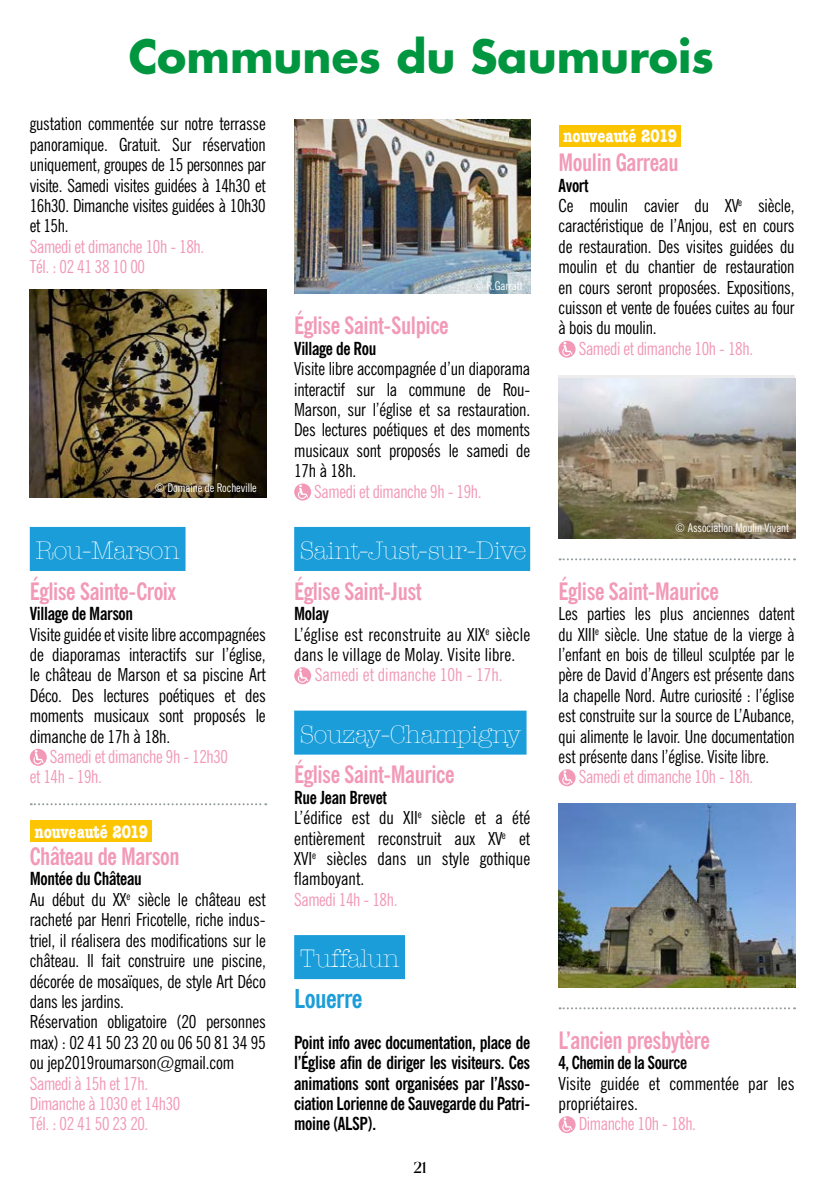
<style>
.page{position:relative;width:840px;height:1191px;background:#fff}
.page>*{position:absolute;margin:0;border:0;box-sizing:border-box;transform-origin:0 0}
.t1{font:700 44px "Futura LT Pro";color:#00963f}
.t2{font:300 26px "American Typewriter";letter-spacing:-.02em;color:#fff;scale:.96 1}
.t3{font:700 condensed 26px "News Gothic BT";letter-spacing:-.02em;color:#1a9dd9}
.t4{font:700 condensed 24px "News Gothic BT";letter-spacing:-.02em;color:#f299b7;scale:.96 1}
.t5{font:700 condensed 18.6px "American Typewriter";color:#fff}
.t6{font:condensed 18px/20.4px "News Gothic BT";letter-spacing:-.01em;color:#000;text-align:justify}
.t7{font:condensed 18px/20.4px "News Gothic BT";letter-spacing:-.02em;color:#f299b7}
.t8{font:700 condensed 18px/20.4px "News Gothic BT";letter-spacing:-.02em;color:#000;text-align:justify;scale:.96 1}
.t9{font:condensed 18px/20.4px "News Gothic BT";letter-spacing:.01em;color:#000}
.t10{font:condensed 18px "News Gothic BT";color:#f299b7}
.t11{font:700 condensed 18px "News Gothic BT";letter-spacing:-.02em;color:#000;scale:.95 1}
.t12{font:300 16px "MADE Coachella";color:#000}
.t13{font:condensed 12px "News Gothic BT";color:#fff}
.s1{font-weight:700}
</style>
<div class="page">
<div style="left:30px;top:527px;width:155px;height:44px;background:#1a9dd9"></div>
<img style="left:30px;top:289px;width:236px;height:209px">
<svg style="left:30px;top:749px;width:17px;height:17px"></svg>
<svg style="left:33px;top:750px;width:11px;height:14px"></svg>
<svg style="left:31px;top:803px;width:235px;height:2px"></svg>
<div style="left:30px;top:821px;width:122px;height:21px;background:#fdc500"></div>
<div style="left:294px;top:527px;width:236px;height:44px;background:#1a9dd9"></div>
<div style="left:294px;top:710px;width:232px;height:44px;background:#1a9dd9"></div>
<div style="left:294px;top:935px;width:111px;height:44px;background:#1a9dd9"></div>
<img style="left:294px;top:119px;width:236px;height:175px">
<div style="left:294px;top:483px;width:17px;height:17px;background:#f299b7;border-radius:50%"></div>
<svg style="left:298px;top:484px;width:10px;height:15px"></svg>
<svg style="left:294px;top:667px;width:17px;height:17px"></svg>
<svg style="left:298px;top:668px;width:10px;height:14px"></svg>
<div style="left:558px;top:125px;width:122px;height:21px;background:#fdc500"></div>
<svg style="left:558px;top:341px;width:17px;height:17px"></svg>
<svg style="left:562px;top:342px;width:10px;height:14px"></svg>
<img style="left:558px;top:378px;width:236px;height:160px">
<svg style="left:559px;top:558px;width:235px;height:2px"></svg>
<svg style="left:558px;top:769px;width:17px;height:17px"></svg>
<svg style="left:562px;top:770px;width:10px;height:14px"></svg>
<img style="left:558px;top:804px;width:236px;height:183px">
<svg style="left:559px;top:1007px;width:235px;height:2px"></svg>
<svg style="left:558px;top:1116px;width:17px;height:17px"></svg>
<svg style="left:562px;top:1117px;width:10px;height:14px"></svg>
<h1 class="t1" style="left:129px;top:23px;width:586px">Communes du Saumurois</h1>
<p class="t6" style="left:30px;top:114px;width:237px">gustation commentée sur notre terrasse panoramique. Gratuit. Sur réservation uniquement, groupes de 15 personnes par visite. Samedi visites guidées à 14h30 et 16h30. Dimanche visites guidées à 10h30 et 15h.</p>
<p class="t7" style="left:30px;top:236px;width:176px">Samedi et dimanche 10h - 18h.<br>Tél. : 02 41 38 10 00</p>
<p class="t13" style="left:155px;top:480px;width:103px">© Domaine de Rocheville</p>
<h2 class="t2" style="left:36px;top:531px;width:152px">Rou-Marson</h2>
<h3 class="t4" style="left:30px;top:576px;width:153px">Église Sainte-Croix</h3>
<p class="t8" style="left:30px;top:603px;width:109px">Village de Marson</p>
<p class="t6" style="left:30px;top:624px;width:237px">Visite guidée et visite libre accompagnées de diaporamas interactifs sur l’église, le château de Marson et sa piscine Art Déco. Des lectures poétiques et des moments musicaux sont proposés le dimanche de 17h à 18h.</p>
<p class="t7" style="left:30px;top:746px;width:200px;text-indent:20px">Samedi et dimanche 9h - 12h30 et 14h - 19h.</p>
<p class="t5" style="left:34px;top:816px;width:115px">nouveauté 2019</p>
<h3 class="t4" style="left:30px;top:841px;width:157px">Château de Marson</h3>
<p class="t6" style="left:30px;top:868px;width:237px;text-align:left"><span class="s1">Montée du Château<br></span>Au début du XX<sup>e</sup> siècle le château est racheté par Henri Fricotelle, riche indus&shy;triel, il réalisera des modifications sur le château. Il fait construire une piscine, décorée de mosaïques, de style Art Déco dans les jardins.<br>Réservation obligatoire (20 personnes max) : 02 41 50 23 20 ou 06 50 81 34 95 ou jep2019roumarson@gmail.com</p>
<p class="t7" style="left:30px;top:1072px;width:152px">Samedi à 15h et 17h.<br>Dimanche à 1030 et 14h30<br>Tél. : 02 41 50 23 20.</p>
<p class="t13" style="left:473px;top:279px;width:50px">© R.Garratt</p>
<h3 class="t4" style="left:294px;top:311px;width:162px">Église Saint-Sulpice</h3>
<p class="t8" style="left:294px;top:338px;width:87px">Village de Rou</p>
<p class="t6" style="left:294px;top:358px;width:237px">Visite libre accompagnée d’un diaporama interactif sur la commune de Rou-Marson, sur l’église et sa restauration.<br>Des lectures poétiques et des moments musicaux sont proposés le samedi de 17h à 18h.</p>
<p class="t7" style="left:314px;top:481px;width:169px">Samedi et dimanche 9h - 19h.</p>
<h2 class="t2" style="left:300px;top:531px;width:238px">Saint-Just-sur-Dive</h2>
<h3 class="t4" style="left:294px;top:576px;width:134px">Église Saint-Just</h3>
<p class="t9" style="left:294px;top:603px;width:237px"><span class="s1">Molay<br></span>L’église est reconstruite au XIX<sup>e</sup> siècle dans le village de Molay. Visite libre.</p>
<p class="t10" style="left:314px;top:664px;width:189px">Samedi et dimanche 10h - 17h.</p>
<h2 class="t2" style="left:300px;top:715px;width:232px">Souzay-Champigny</h2>
<h3 class="t4" style="left:294px;top:760px;width:168px">Église Saint-Maurice</h3>
<p class="t6" style="left:294px;top:787px;width:237px;text-align:left"><span class="s1">Rue Jean Brevet<br></span>L’édifice est du XII<sup>e</sup> siècle et a été entièrement reconstruit aux XV<sup>e</sup> et<br>XVI<sup>e</sup> siècles dans un style gothique flamboyant.</p>
<p class="t7" style="left:294px;top:889px;width:105px">Samedi 14h - 18h.</p>
<h2 class="t2" style="left:300px;top:939px;width:105px">Tuffalun</h2>
<h2 class="t3" style="left:294px;top:982px;width:70px">Louerre</h2>
<p class="t8" style="left:294px;top:1032px;width:247px">Point info avec documentation, place de l’Église afin de diriger les visiteurs. Ces animations sont organisées par l’Asso&shy;ciation Lorienne de Sauvegarde du Patri&shy;moine (ALSP).</p>
<p class="t12" style="left:413px;top:1158px;width:15px">21</p>
<p class="t5" style="left:563px;top:121px;width:115px">nouveauté 2019</p>
<h3 class="t4" style="left:558px;top:148px;width:126px">Moulin Garreau</h3>
<p class="t6" style="left:558px;top:175px;width:237px;text-align:left"><span class="s1">Avort<br></span>Ce moulin cavier du XV<sup>e</sup> siècle, caractéristique de l’Anjou, est en cours de restauration. Des visites guidées du moulin et du chantier de restauration en cours seront proposées. Expositions, cuisson et vente de fouées cuites au four à bois du moulin.</p>
<p class="t7" style="left:578px;top:338px;width:176px">Samedi et dimanche 10h - 18h.</p>
<p class="t13" style="left:674px;top:520px;width:115px">© Association Moulin Vivant</p>
<h3 class="t4" style="left:558px;top:576px;width:168px">Église Saint-Maurice</h3>
<p class="t6" style="left:558px;top:603px;width:237px">Les parties les plus anciennes datent du XIII<sup>e</sup> siècle. Une statue de la vierge à l’enfant en bois de tilleul sculptée par le père de David d’Angers est présente dans la chapelle Nord. Autre curiosité : l’église est construite sur la source de L’Aubance, qui alimente le lavoir. Une documentation est présente dans l’église. Visite libre.</p>
<p class="t7" style="left:578px;top:766px;width:176px">Samedi et dimanche 10h - 18h.</p>
<h3 class="t4" style="left:558px;top:1025px;width:159px">L’ancien presbytère</h3>
<p class="t11" style="left:558px;top:1051px;width:137px">4, Chemin de la Source</p>
<p class="t6" style="left:558px;top:1072px;width:237px">Visite guidée et commentée par les propriétaires.</p>
<p class="t7" style="left:578px;top:1113px;width:119px">Dimanche 10h - 18h.</p>
</div>
